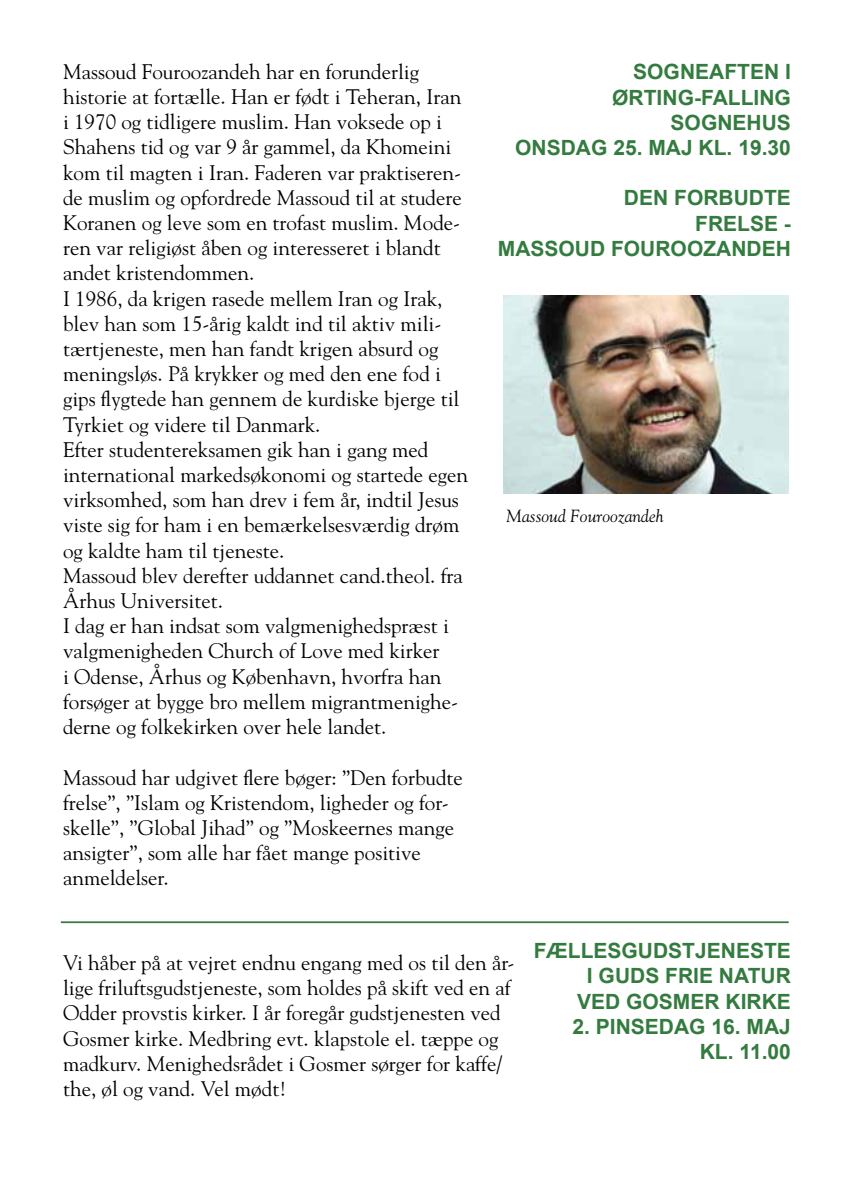
<style>
.page{position:relative;width:854px;height:1191px;background:#fff}
.page>*{position:absolute;margin:0;border:0;box-sizing:border-box;transform-origin:0 0}
.t1{font:21px/25.2px "Goudy Std";color:#000}
.t2{font:700 21px/25.2px "Arial";color:#347b3f;text-align:right}
.t3{font:italic 17.5px "Goudy Std";color:#000}
</style>
<div class="page">
<img style="left:503px;top:295px;width:285px;height:198px">
<hr style="left:61px;top:921px;width:727px;height:2px;background:#347b3f">
<p class="t1" style="left:63px;top:59px;width:406px">Massoud Fouroozandeh har en forunderlig historie at fortælle. Han er født i Teheran, Iran i 1970 og tidligere muslim. Han voksede op i Shahens tid og var 9 år gammel, da Khomeini kom til magten i Iran. Faderen var praktiseren&shy;de muslim og opfordrede Massoud til at studere Koranen og leve som en trofast muslim. Mode&shy;ren var religiøst åben og interesseret i blandt andet kristendommen.<br>I 1986, da krigen rasede mellem Iran og Irak, blev han som 15-årig kaldt ind til aktiv mili&shy;tærtjeneste, men han fandt krigen absurd og meningsløs. På krykker og med den ene fod i gips flygtede han gennem de kurdiske bjerge til Tyrkiet og videre til Danmark.<br>Efter studentereksamen gik han i gang med international markedsøkonomi og startede egen virksomhed, som han drev i fem år, indtil Jesus viste sig for ham i en bemærkelsesværdig drøm og kaldte ham til tjeneste.<br>Massoud blev derefter uddannet cand.theol. fra Århus Universitet.<br>I dag er han indsat som valgmenighedspræst i valgmenigheden Church of Love med kirker<br>i Odense, Århus og København, hvorfra han forsøger at bygge bro mellem migrantmenighe&shy;derne og folkekirken over hele landet.</p>
<p class="t1" style="left:63px;top:764px;width:401px">Massoud har udgivet flere bøger: ”Den forbudte frelse”, ”Islam og Kristendom, ligheder og for&shy;skelle”, ”Global Jihad” og ”Moskeernes mange ansigter”, som alle har fået mange positive anmeldelser.</p>
<p class="t2" style="left:633px;top:60px;width:16px">SOGN</p>
<p class="t2" style="left:695px;top:60px;width:29px">EAFT</p>
<p class="t2" style="left:749px;top:60px;width:40px">EN I</p>
<p class="t2" style="left:612px;top:85px;width:30px">ØRTING</p>
<p class="t2" style="left:693px;top:85px;width:33px">-FALLING</p>
<p class="t2" style="left:670px;top:111px;width:16px">SOGN</p>
<p class="t2" style="left:732px;top:111px;width:60px">EHUS</p>
<p class="t2" style="left:515px;top:136px;width:62px">ONSDAG</p>
<p class="t2" style="left:613px;top:136px;width:179px">25. MAJ KL. 19.30</p>
<p class="t2" style="left:623px;top:186px;width:66px">DEN FOR</p>
<p class="t2" style="left:695px;top:186px;width:97px">BUDTE<br>FRELSE -</p>
<p class="t2" style="left:497px;top:237px;width:174px">MASSOUD FOUROO</p>
<p class="t2" style="left:703px;top:237px;width:29px">ZAND</p>
<p class="t2" style="left:761px;top:237px;width:31px">EH</p>
<p class="t3" style="left:506px;top:505px;width:158px">Massoud Fouroozandeh</p>
<p class="t1" style="left:63px;top:949px;width:453px">Vi håber på at vejret endnu engang med os til den år&shy;lige friluftsgudstjeneste, som holdes på skift ved en af Odder provstis kirker. I år foregår gudstjenesten ved Gosmer kirke. Medbring evt. klapstole el. tæppe og madkurv. Menighedsrådet i Gosmer sørger for kaffe/ the, øl og vand. Vel mødt!</p>
<p class="t2" style="left:534px;top:939px;width:256px">FÆLLESGUDSTJENESTE</p>
<p class="t2" style="left:586px;top:964px;width:205px">I GUDS FRIE NATUR</p>
<p class="t2" style="left:577px;top:989px;width:162px">VED GOSMER KIRK</p>
<p class="t2" style="left:776px;top:989px;width:16px">E</p>
<p class="t2" style="left:572px;top:1014px;width:102px">2. PINSEDAG</p>
<p class="t2" style="left:699px;top:1014px;width:93px;text-align:center">16. MAJ<br>KL. 11.00</p>
</div>
